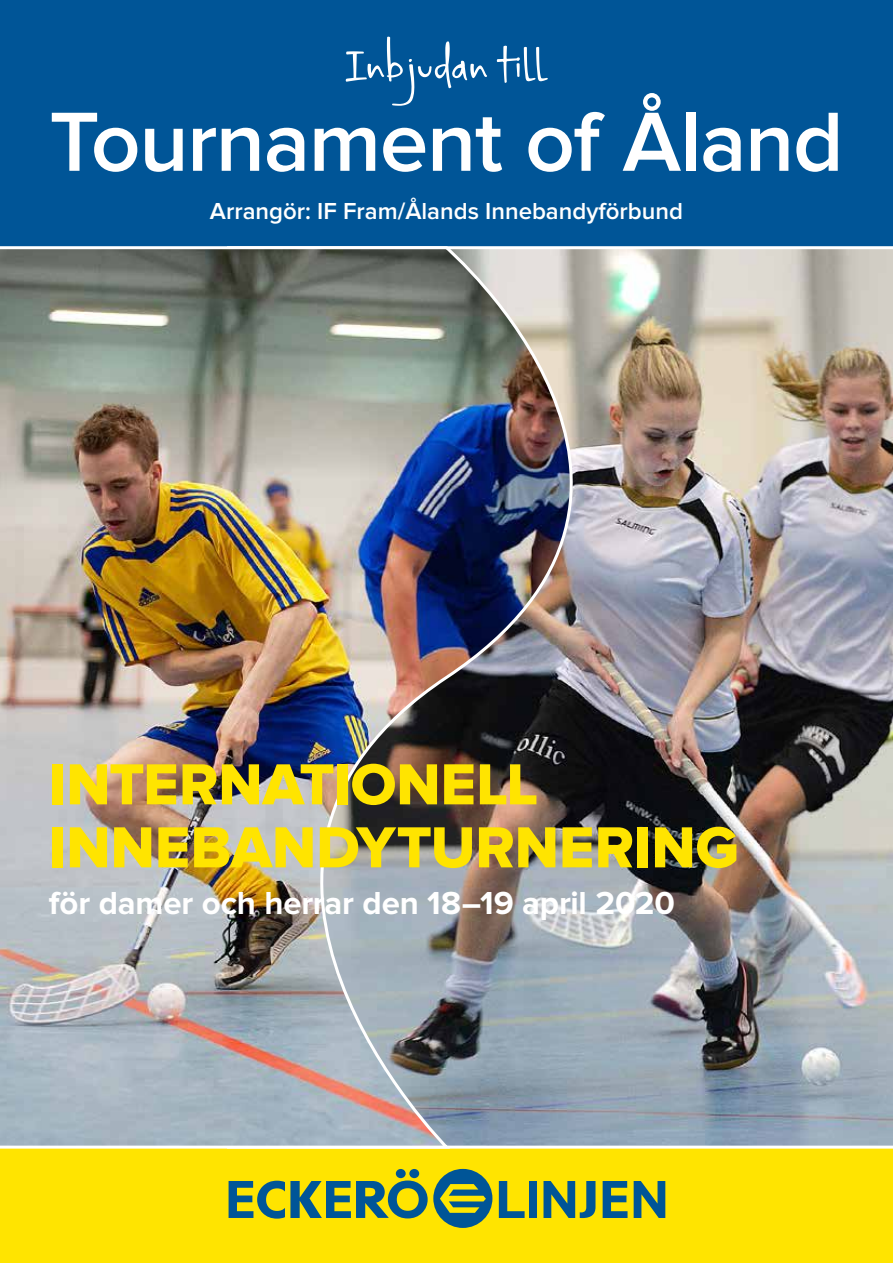
<style>
.page{position:relative;width:893px;height:1263px;background:#fff}
.page>*{position:absolute;margin:0;border:0;box-sizing:border-box;transform-origin:0 0}
.t1{font:600 87px "Proxima Nova";letter-spacing:-.015em;color:#fff}
.t2{font:72px "Small Town Skyline";letter-spacing:.01em;color:#fff}
.t3{font:60px/63px "Proxima Nova Extrabld";letter-spacing:-.005em;color:#ffe400}
.t4{font:700 33px "Proxima Nova";letter-spacing:-.005em;color:#fff}
.t5{font:600 24px "Proxima Nova";color:#fff}
</style>
<div class="page">
<div style="left:0;top:0;width:893px;height:248px;background:#005597"></div>
<div style="left:0;top:1146px;width:893px;height:117px;background:#ffe400"></div>
<svg style="left:603px;top:1181px;width:24px;height:37px"></svg>
<svg style="left:499px;top:1181px;width:26px;height:37px"></svg>
<svg style="left:634px;top:1181px;width:31px;height:37px"></svg>
<svg style="left:543px;top:1181px;width:52px;height:37px"></svg>
<div style="left:433px;top:1169px;width:59px;height:59px;background:#005597;border-radius:50%"></div>
<svg style="left:440px;top:1184px;width:46px;height:29px"></svg>
<div style="left:396px;top:1169px;width:10px;height:9px;background:#005597;border-radius:50%"></div>
<div style="left:409px;top:1169px;width:10px;height:9px;background:#005597;border-radius:50%"></div>
<svg style="left:229px;top:1180px;width:199px;height:38px"></svg>
<div style="left:529px;top:1181px;width:8px;height:37px;background:#005597"></div>
<img style="left:731px;top:246px;width:162px;height:902px">
<img style="left:0;top:246px;width:731px;height:903px">
<h2 class="t2" style="left:345px;top:32px;width:205px">Inbjudan till</h2>
<h1 class="t1" style="left:49px;top:92px;width:796px">Tournament of Åland</h1>
<p class="t5" style="left:210px;top:197px;width:475px">Arrangör: IF Fram/Ålands Innebandyförbund</p>
<h3 class="t3" style="left:49px;top:754px;width:691px">INTERNATIONELL<br>INNEBANDYTURNERING</h3>
<h3 class="t4" style="left:49px;top:884px;width:627px">för damer och herrar den 18–19 april 2020</h3>
</div>
